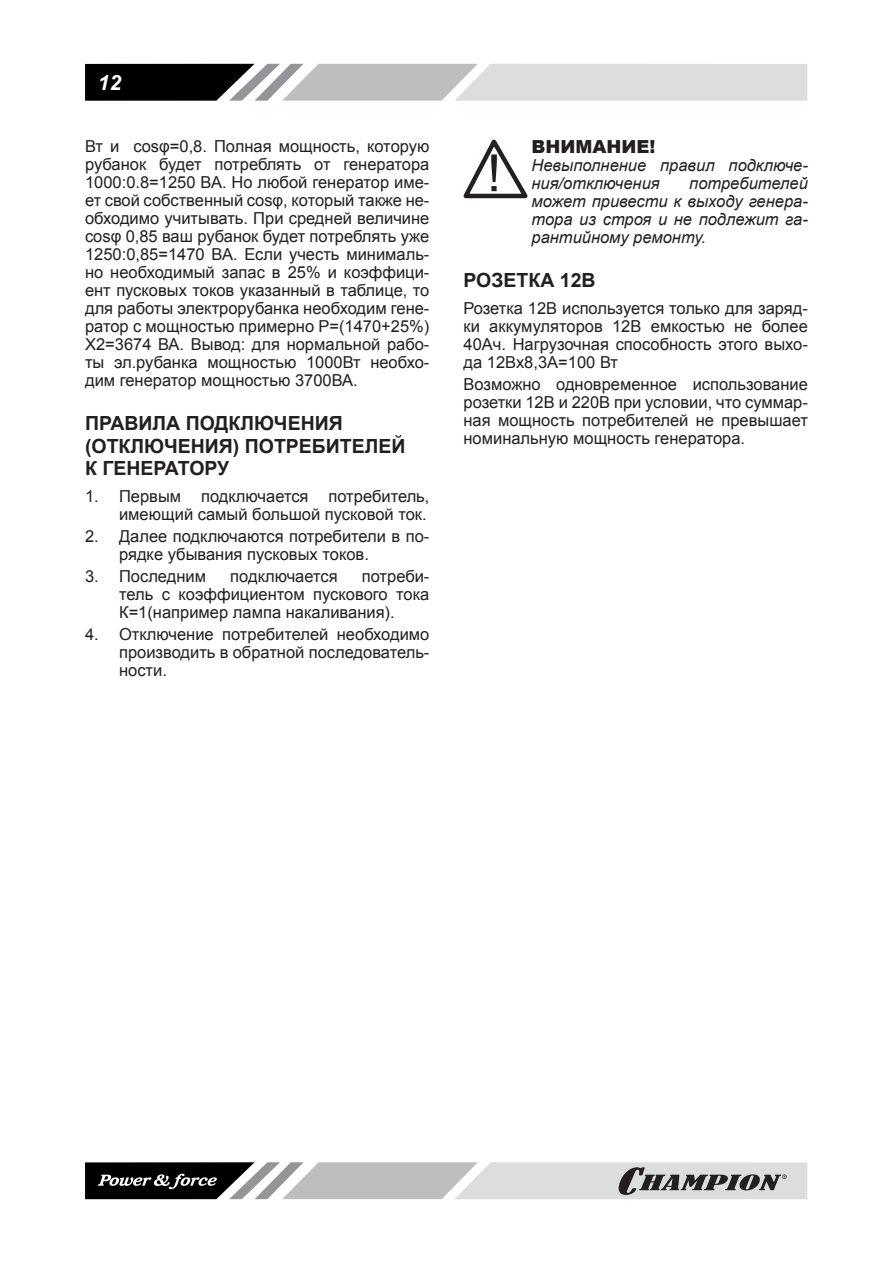
<style>
.page{position:relative;width:893px;height:1263px;background:#fff}
.page>*{position:absolute;margin:0;border:0;box-sizing:border-box;transform-origin:0 0}
.t1{font:italic 700 21px "Arial";color:#fff}
.t2{font:700 19.5px/22.5px "Arial";color:#231f20}
.t3{font:900 18px "Arial";color:#231f20}
.t4{font:16.5px/18px "Arial";color:#231f20;text-align:justify}
.t5{font:italic 16.5px/18px "Arial";color:#231f20}
</style>
<div class="page">
<svg style="left:85px;top:64px;width:722px;height:37px;background:#a7a8a9"></svg>
<svg style="left:85px;top:1162px;width:722px;height:37px;background:#a1a2a3"></svg>
<svg style="left:463px;top:139px;width:65px;height:60px"></svg>
<p class="t1" style="left:98px;top:70px;width:25px">12</p>
<p class="t4" style="left:85px;top:138px;width:346px">Вт и cosφ=0,8. Полная мощность, которую рубанок будет потреблять от генератора 1000:0.8=1250 ВА. Но любой генератор име&shy;ет свой собственный cosφ, который также не&shy;обходимо учитывать. При средней величине cosφ 0,85 ваш рубанок будет потреблять уже 1250:0,85=1470 ВА. Если учесть минималь&shy;но необходимый запас в 25% и коэффици&shy;ент пусковых токов указанный в таблице, то для работы электрорубанка необходим гене&shy;ратор с мощностью примерно Р=(1470+25%)<br>Х2=3674 ВА. Вывод: для нормальной рабо&shy;ты эл.рубанка мощностью 1000Вт необхо&shy;дим генератор мощностью 3700ВА.</p>
<p class="t2" style="left:85px;top:413px;width:322px">ПРАВИЛА ПОДКЛЮЧЕНИЯ (ОТКЛЮЧЕНИЯ) ПОТРЕБИТЕЛЕЙ<br>К ГЕНЕРАТОРУ</p>
<p class="t4" style="left:85px;top:487px;width:346px;text-align:right">1. Первым подключается потребитель, имеющий самый большой пусковой ток.</p>
<p class="t4" style="left:119px;top:527px;width:312px;text-indent:-34px">2. Далее подключаются потребители в по&shy;рядке убывания пусковых токов.</p>
<p class="t4" style="left:85px;top:567px;width:123px">3. Последним</p>
<p class="t4" style="left:230px;top:567px;width:109px">подключается</p>
<p class="t4" style="left:119px;top:567px;width:312px;text-indent:243px">потреби&shy;тель с коэффициентом пускового тока К=1(например лампа накаливания).</p>
<p class="t4" style="left:119px;top:626px;width:312px;text-indent:-34px">4. Отключение потребителей необходимо производить в обратной последователь&shy;ности.</p>
<p class="t3" style="left:531px;top:134px;width:125px">ВНИМАНИЕ!</p>
<p class="t5" style="left:531px;top:157px;width:278px">Невыполнение правил подключе&shy;ния/отключения</p>
<p class="t5" style="left:531px;top:175px;width:278px;text-align:justify;text-indent:158px">потребителей может привести к выходу генера&shy;тора из строя и не подлежит га&shy;рантийному ремонту.</p>
<p class="t2" style="left:463px;top:270px;width:134px">РОЗЕТКА 12В</p>
<p class="t4" style="left:463px;top:299px;width:346px">Розетка 12В используется только для заряд&shy;ки аккумуляторов 12В емкостью не более 40Ач. Нагрузочная способность этого выхо&shy;да 12Вх8,3А=100 Вт</p>
<p class="t4" style="left:463px;top:375px;width:346px">Возможно одновременное использование розетки 12В и 220В при условии, что суммар&shy;ная мощность потребителей не превышает номинальную мощность генератора.</p>
</div>
